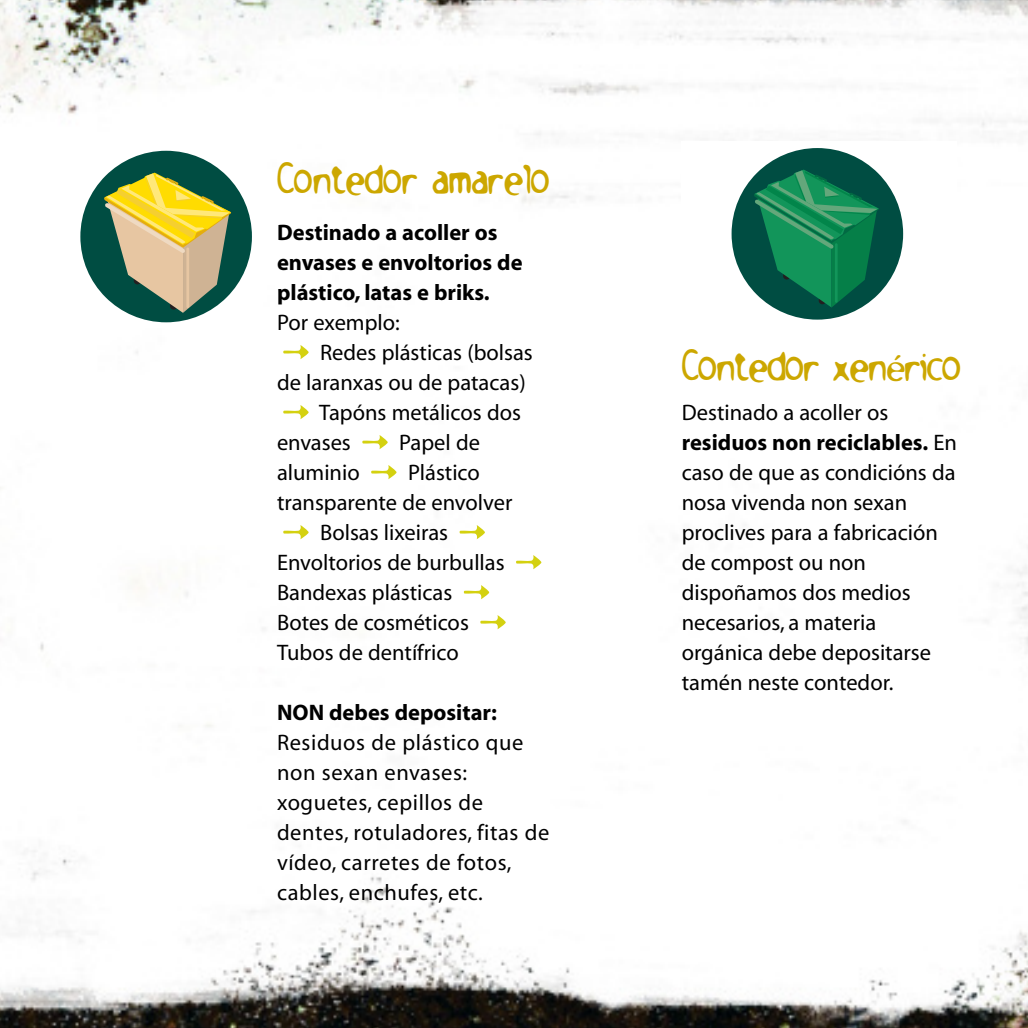
<style>
.page{position:relative;width:1028px;height:1028px;background:#fff}
.page>*{position:absolute;margin:0;border:0;box-sizing:border-box;transform-origin:0 0}
.t1{font:35px "Holstein";letter-spacing:-.015em;color:#cca700}
.t2{font:22.5px/30px "Myriad";color:#000}
.t3{font:22.5px/30px "Myriad";letter-spacing:.025em;color:#000}
.t4{font:700 22.5px/30px "Myriad";color:#000}
.s1{font-family:"Expose"}
.s2{font-weight:700}
</style>
<div class="page">
<img style="left:0;top:0;width:1028px;height:1028px">
<svg style="left:480px;top:615px;width:26px;height:14px"></svg>
<svg style="left:464px;top:585px;width:25px;height:14px"></svg>
<svg style="left:516px;top:555px;width:25px;height:14px"></svg>
<svg style="left:459px;top:525px;width:26px;height:14px"></svg>
<svg style="left:283px;top:525px;width:26px;height:14px"></svg>
<svg style="left:371px;top:465px;width:25px;height:14px"></svg>
<svg style="left:362px;top:435px;width:26px;height:14px"></svg>
<svg style="left:283px;top:405px;width:26px;height:14px"></svg>
<svg style="left:283px;top:345px;width:26px;height:14px"></svg>
<div style="left:681px;top:142px;width:276px;height:184px;background:#fff"></div>
<svg style="left:731px;top:148px;width:173px;height:172px"></svg>
<div style="left:71px;top:143px;width:191px;height:185px;background:#fff"></div>
<svg style="left:80px;top:150px;width:172px;height:173px"></svg>
<h1 class="t1" style="left:277px;top:162px;width:275px">Contedor amarelo</h1>
<p class="t4" style="left:277px;top:219px;width:247px">Destinado a acoller os envases e envoltorios de plástico, latas e briks.</p>
<p class="t2" style="left:277px;top:309px;width:124px">Por exemplo:</p>
<p class="t2" style="left:320px;top:339px;width:214px">Redes plásticas (bolsas</p>
<p class="t2" style="left:277px;top:369px;width:250px">de laranxas ou de patacas)</p>
<p class="t2" style="left:319px;top:399px;width:203px">Tapóns metálicos dos</p>
<p class="t2" style="left:277px;top:429px;width:75px">envases</p>
<p class="t2" style="left:399px;top:429px;width:82px">Papel de</p>
<p class="t2" style="left:277px;top:459px;width:84px">aluminio</p>
<p class="t2" style="left:408px;top:459px;width:73px">Plástico</p>
<p class="t2" style="left:277px;top:489px;width:237px">transparente de envolver</p>
<p class="t2" style="left:320px;top:519px;width:129px">Bolsas lixeiras</p>
<p class="t2" style="left:277px;top:549px;width:229px">Envoltorios de burbullas</p>
<p class="t2" style="left:277px;top:579px;width:177px">Bandexas plásticas</p>
<p class="t2" style="left:277px;top:609px;width:193px">Botes de cosméticos</p>
<p class="t2" style="left:277px;top:639px;width:183px">Tubos de dentífrico</p>
<p class="t4" style="left:277px;top:699px;width:221px">NON debes depositar:</p>
<p class="t3" style="left:277px;top:729px;width:274px">Residuos de plástico que non sexan envases: xoguetes, cepillos de dentes, rotuladores, fitas de vídeo, carretes de fotos, cables, enchufes, etc.</p>
<h1 class="t1" style="left:681px;top:348px;width:282px">Contedor xen<span class="s1">é</span>rico</h1>
<p class="t2" style="left:681px;top:399px;width:277px">Destinado a acoller os <span class="s2">residuos non reciclables.</span> En caso de que as condicións da nosa vivenda non sexan proclives para a fabricación de compost ou non dispoñamos dos medios necesarios, a materia orgánica debe depositarse tamén neste contedor.</p>
</div>
